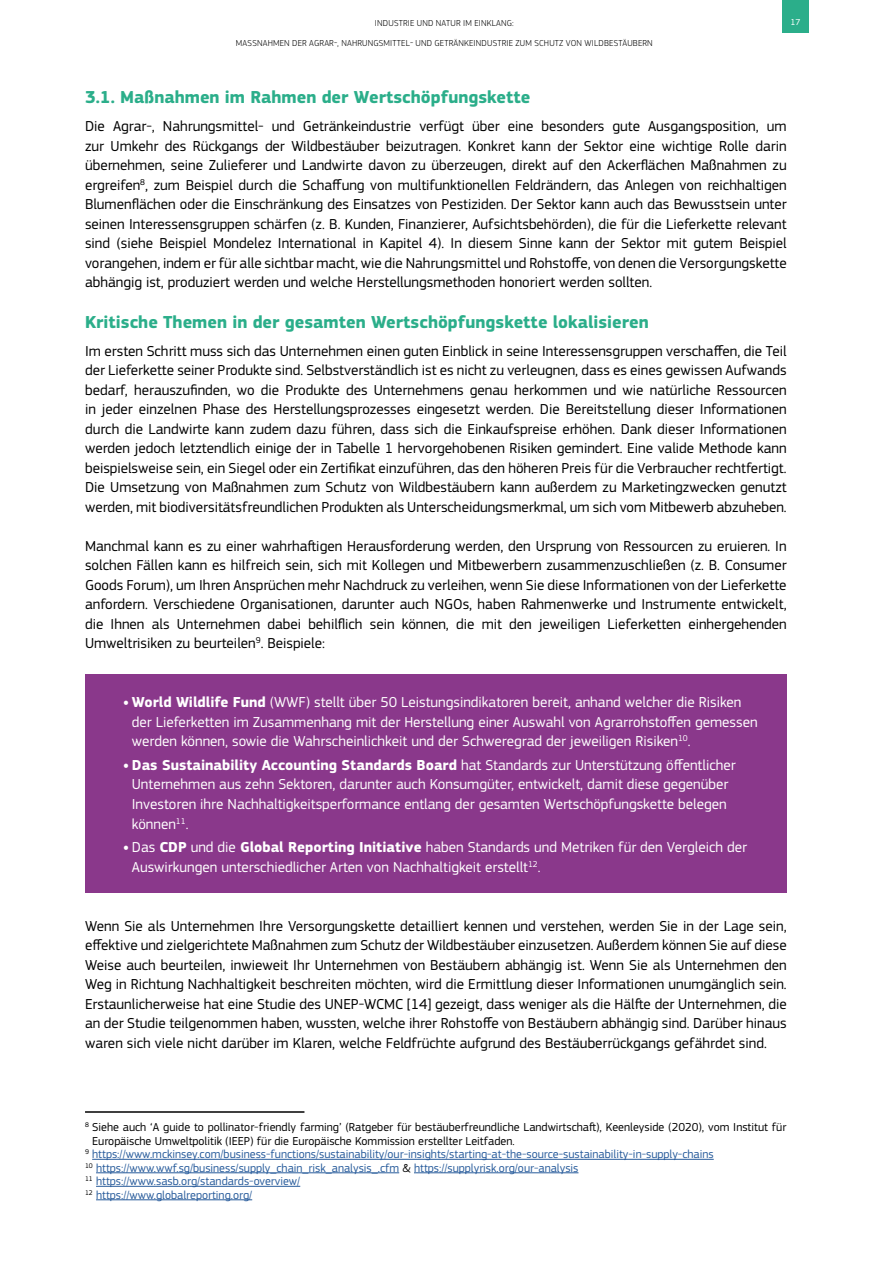
<style>
.page{position:relative;width:893px;height:1263px;background:#fff}
.page>*{position:absolute;margin:0;border:0;box-sizing:border-box;transform-origin:0 0}
.t1{font:700 18px "EC Square Sans Pro";color:#2bae8a}
.t2{font:15px/19.5px "EC Square Sans Pro";color:#000;text-align:justify}
.t3{font:15px/19.5px "EC Square Sans Pro";color:#fff}
.t4{font:12px "EC Square Sans Pro";color:#275b9b}
.t5{font:12px "EC Square Sans Pro";color:#000}
.t6{font:300 9px/19.5px "EC Square Sans Pro";letter-spacing:.02em;color:#000;text-align:center}
.t7{font:9px "EC Square Sans Pro";color:#fff}
.s1{font-weight:700}
.s2{color:#000}
</style>
<div class="page">
<div style="left:782px;top:0;width:27px;height:33px;background:#2bae8a"></div>
<hr style="left:92px;top:1159px;width:622px;height:1px;background:#275b9b">
<hr style="left:96px;top:1172px;width:303px;height:1px;background:#275b9b">
<hr style="left:414px;top:1172px;width:164px;height:1px;background:#275b9b">
<hr style="left:96px;top:1186px;width:204px;height:1px;background:#275b9b">
<hr style="left:96px;top:1199px;width:156px;height:1px;background:#275b9b">
<hr style="left:85px;top:1111px;width:219px;height:2px;background:#000">
<div style="left:85px;top:675px;width:702px;height:218px;background:#8a388b"></div>
<p class="t6" style="left:236px;top:14px;width:418px">INDUSTRIE UND NATUR IM EINKLANG:<br>MASSNAHMEN DER AGRAR-, NAHRUNGSMITTEL- UND GETRÄNKEINDUSTRIE ZUM SCHUTZ VON WILDBESTÄUBERN</p>
<p class="t7" style="left:791px;top:17px;width:12px">17</p>
<p class="t1" style="left:85px;top:86px;width:447px">3.1. Maßnahmen im Rahmen der Wertschöpfungskette</p>
<p class="t2" style="left:85px;top:116px;width:703px">Die Agrar-, Nahrungsmittel- und Getränkeindustrie verfügt über eine besonders gute Ausgangsposition, um zur Umkehr des Rückgangs der Wildbestäuber beizutragen. Konkret kann der Sektor eine wichtige Rolle darin übernehmen, seine Zulieferer und Landwirte davon zu überzeugen, direkt auf den Ackerflächen Maßnahmen zu ergreifen<sup>8</sup>, zum Beispiel durch die Schaffung von multifunktionellen Feldrändern, das Anlegen von reichhaltigen Blumenflächen oder die Einschränkung des Einsatzes von Pestiziden. Der Sektor kann auch das Bewusstsein unter seinen Interessensgruppen schärfen (z. B. Kunden, Finanzierer, Aufsichtsbehörden), die für die Lieferkette relevant sind (siehe Beispiel Mondelez International in Kapitel 4). In diesem Sinne kann der Sektor mit gutem Beispiel vorangehen, indem er für alle sichtbar macht, wie die Nahrungsmittel und Rohstoffe, von denen die Versorgungskette abhängig ist, produziert werden und welche Herstellungsmethoden honoriert werden sollten.</p>
<p class="t1" style="left:85px;top:311px;width:565px">Kritische Themen in der gesamten Wertschöpfungskette lokalisieren</p>
<p class="t2" style="left:85px;top:341px;width:703px">Im ersten Schritt muss sich das Unternehmen einen guten Einblick in seine Interessensgruppen verschaffen, die Teil der Lieferkette seiner Produkte sind. Selbstverständlich ist es nicht zu verleugnen, dass es eines gewissen Aufwands bedarf, herauszufinden, wo die Produkte des Unternehmens genau herkommen und wie natürliche Ressourcen in jeder einzelnen Phase des Herstellungsprozesses eingesetzt werden. Die Bereitstellung dieser Informationen durch die Landwirte kann zudem dazu führen, dass sich die Einkaufspreise erhöhen. Dank dieser Informationen werden jedoch letztendlich einige der in Tabelle 1 hervorgehobenen Risiken gemindert. Eine valide Methode kann beispielsweise sein, ein Siegel oder ein Zertifikat einzuführen, das den höheren Preis für die Verbraucher rechtfertigt.<br>Die Umsetzung von Maßnahmen zum Schutz von Wildbestäubern kann außerdem zu Marketingzwecken genutzt werden, mit biodiversitätsfreundlichen Produkten als Unterscheidungsmerkmal, um sich vom Mitbewerb abzuheben.</p>
<p class="t2" style="left:85px;top:536px;width:703px">Manchmal kann es zu einer wahrhaftigen Herausforderung werden, den Ursprung von Ressourcen zu eruieren. In solchen Fällen kann es hilfreich sein, sich mit Kollegen und Mitbewerbern zusammenzuschließen (z. B. Consumer Goods Forum), um Ihren Ansprüchen mehr Nachdruck zu verleihen, wenn Sie diese Informationen von der Lieferkette anfordern. Verschiedene Organisationen, darunter auch NGOs, haben Rahmenwerke und Instrumente entwickelt, die Ihnen als Unternehmen dabei behilflich sein können, die mit den jeweiligen Lieferketten einhergehenden Umweltrisiken zu beurteilen<sup>9</sup>. Beispiele:</p>
<p class="t3" style="left:132px;top:693px;width:627px;text-indent:-9px"><span class="s1">• World Wildlife Fund</span> (WWF) stellt über 50 Leistungsindikatoren bereit, anhand welcher die Risiken der Lieferketten im Zusammenhang mit der Herstellung einer Auswahl von Agrarrohstoffen gemessen werden können, sowie die Wahrscheinlichkeit und der Schweregrad der jeweiligen Risiken<sup>10</sup>.</p>
<p class="t3" style="left:132px;top:755px;width:605px;text-indent:-9px"><span class="s1">• Das Sustainability Accounting Standards Board</span> hat Standards zur Unterstützung öffentlicher Unternehmen aus zehn Sektoren, darunter auch Konsumgüter, entwickelt, damit diese gegenüber Investoren ihre Nachhaltigkeitsperformance entlang der gesamten Wertschöpfungskette belegen können<sup>11</sup>.</p>
<p class="t3" style="left:132px;top:838px;width:617px;text-indent:-9px"><span class="s1">•</span> Das <span class="s1">CDP</span> und die <span class="s1">Global Reporting Initiative</span> haben Standards und Metriken für den Vergleich der<br>Auswirkungen unterschiedlicher Arten von Nachhaltigkeit erstellt<sup>12</sup>.</p>
<p class="t2" style="left:85px;top:916px;width:703px">Wenn Sie als Unternehmen Ihre Versorgungskette detailliert kennen und verstehen, werden Sie in der Lage sein, effektive und zielgerichtete Maßnahmen zum Schutz der Wildbestäuber einzusetzen. Außerdem können Sie auf diese Weise auch beurteilen, inwieweit Ihr Unternehmen von Bestäubern abhängig ist. Wenn Sie als Unternehmen den Weg in Richtung Nachhaltigkeit beschreiten möchten, wird die Ermittlung dieser Informationen unumgänglich sein.<br>Erstaunlicherweise hat eine Studie des UNEP-WCMC [14] gezeigt, dass weniger als die Hälfte der Unternehmen, die an der Studie teilgenommen haben, wussten, welche ihrer Rohstoffe von Bestäubern abhängig sind. Darüber hinaus waren sich viele nicht darüber im Klaren, welche Feldfrüchte aufgrund des Bestäuberrückgangs gefährdet sind.</p>
<p class="t5" style="left:85px;top:1120px;width:703px"><sup>8</sup> Siehe auch ‘A guide to pollinator-friendly farming’ (Ratgeber für bestäuberfreundliche Landwirtschaft), Keenleyside (2020), vom Institut für</p>
<p class="t5" style="left:92px;top:1134px;width:424px">Europäische Umweltpolitik (IEEP) für die Europäische Kommission erstellter Leitfaden.</p>
<p class="t4" style="left:85px;top:1147px;width:630px"><sup>9</sup> https://www.mckinsey.com/business-functions/sustainability/our-insights/starting-at-the-source-sustainability-in-supply-chains</p>
<p class="t4" style="left:85px;top:1161px;width:495px"><sup>10</sup> https://www.wwf.sg/business/supply_chain_risk_analysis_.cfm <span class="s2">&amp;</span> https://supplyrisk.org/our-analysis</p>
<p class="t4" style="left:85px;top:1174px;width:217px"><sup>11</sup> https://www.sasb.org/standards-overview/</p>
<p class="t4" style="left:85px;top:1188px;width:169px"><sup>12</sup> https://www.globalreporting.org/</p>
</div>
